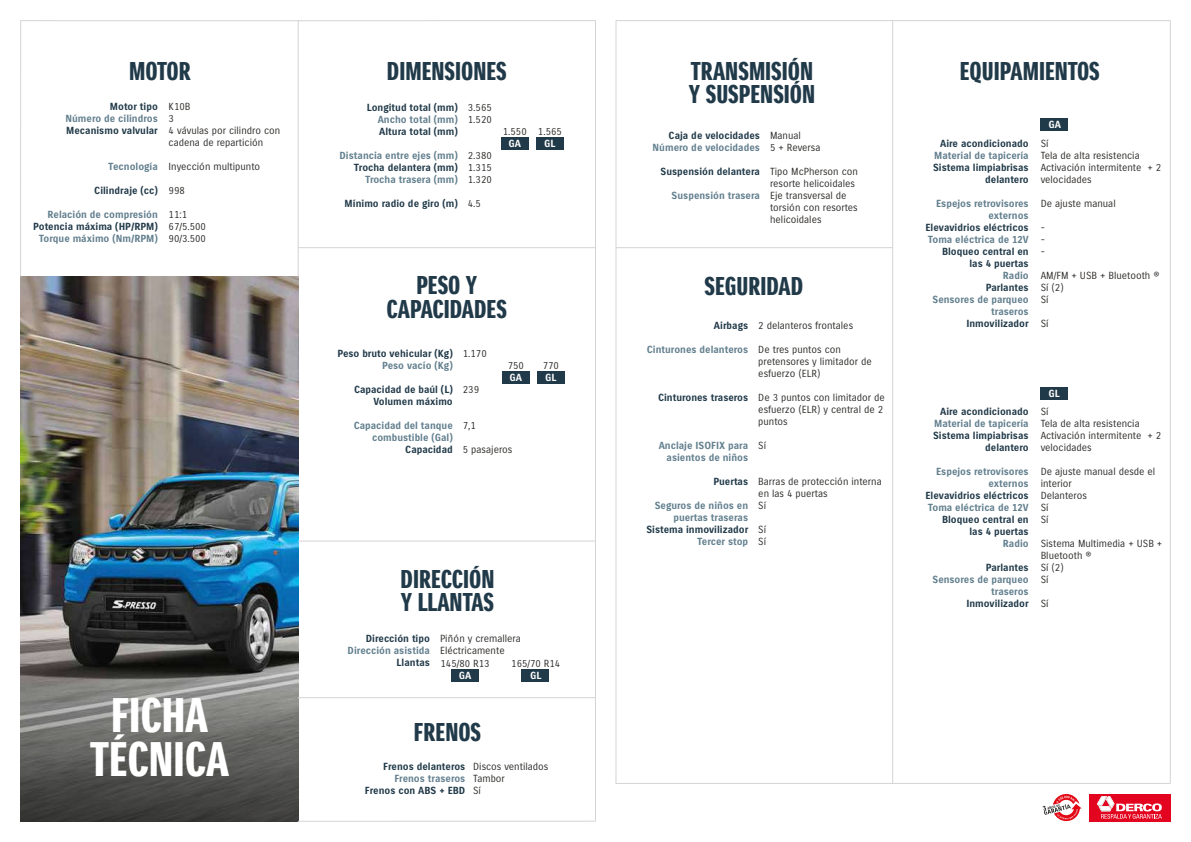
<style>
.page{position:relative;width:1191px;height:842px;background:#fff}
.page>*{position:absolute;margin:0;border:0;box-sizing:border-box;transform-origin:0 0}
.t1{font:47.1px/44.2px "Suzuki Headline";color:#fff;text-align:center}
.t2{font:25px/23.5px "Suzuki Headline";color:#213a49}
.t3{font:10px/12px "Suzuki";color:#2e2c2a}
.t4{font:700 10px/12px "Suzuki";color:#213a49;text-align:right}
.t5{font:700 10px/12px "Suzuki";color:#627f8e;text-align:right}
.t6{font:700 10px "Suzuki";color:#fff}
</style>
<div class="page">
<img style="left:21px;top:276px;width:277px;height:345px">
<svg style="left:21px;top:621px;width:277px;height:200px;background:#5e5e5c"></svg>
<div style="left:1040px;top:118px;width:27px;height:13px;background:#213a49"></div>
<div style="left:1040px;top:387px;width:27px;height:13px;background:#213a49"></div>
<hr style="left:616px;top:247px;width:276px;height:1px;background:#d5d4d5">
<hr style="left:892px;top:21px;width:1px;height:762px;background:#d5d4d5">
<svg style="left:298px;top:20px;width:298px;height:801px"></svg>
<hr style="left:20px;top:21px;width:1px;height:255px;background:#d5d4d5">
<hr style="left:21px;top:21px;width:277px;height:1px;background:#d5d4d5">
<div style="left:1088px;top:794px;width:82px;height:27px;background:#e30520"></div>
<svg style="left:1097px;top:796px;width:64px;height:23px"></svg>
<svg style="left:1042px;top:794px;width:39px;height:27px"></svg>
<div style="left:451px;top:669px;width:27px;height:13px;background:#213a49"></div>
<div style="left:521px;top:669px;width:28px;height:13px;background:#213a49"></div>
<h2 class="t2" style="left:129px;top:60px;width:63px">MOTOR</h2>
<p class="t4" style="left:110px;top:101px;width:49px">Motor tipo</p>
<p class="t5" style="left:65px;top:113px;width:94px">Número de cilindros</p>
<p class="t4" style="left:66px;top:125px;width:93px">Mecanismo valvular</p>
<p class="t5" style="left:108px;top:161px;width:51px">Tecnología</p>
<p class="t4" style="left:94px;top:185px;width:65px">Cilindraje (cc)</p>
<p class="t5" style="left:48px;top:209px;width:112px">Relación de compresión</p>
<p class="t4" style="left:33px;top:221px;width:126px">Potencia máxima (HP/RPM)</p>
<p class="t5" style="left:39px;top:233px;width:121px">Torque máximo (Nm/RPM)</p>
<p class="t3" style="left:169px;top:101px;width:113px">K10B<br>3<br>4 vávulas por cilindro con cadena de repartición</p>
<p class="t3" style="left:169px;top:161px;width:93px">Inyección multipunto</p>
<p class="t3" style="left:169px;top:185px;width:18px">998</p>
<p class="t3" style="left:169px;top:209px;width:39px">11:1<br>67/5.500<br>90/3.500</p>
<h1 class="t1" style="left:90px;top:694px;width:140px">FICHA<br>TÉCNICA</h1>
<h2 class="t2" style="left:387px;top:60px;width:121px">DIMENSIONES</h2>
<p class="t4" style="left:367px;top:102px;width:92px">Longitud total (mm)</p>
<p class="t5" style="left:378px;top:114px;width:82px">Ancho total (mm)</p>
<p class="t4" style="left:379px;top:126px;width:80px">Altura total (mm)</p>
<p class="t5" style="left:339px;top:150px;width:120px">Distancia entre ejes (mm)</p>
<p class="t4" style="left:354px;top:162px;width:105px">Trocha delantera (mm)</p>
<p class="t5" style="left:365px;top:174px;width:94px">Trocha trasera (mm)</p>
<p class="t4" style="left:345px;top:198px;width:115px">Mínimo radio de giro (m)</p>
<p class="t3" style="left:468px;top:102px;width:25px">3.565<br>1.520</p>
<p class="t3" style="left:468px;top:150px;width:25px;text-align:justify">2.380<br>1.315<br>1.320</p>
<p class="t3" style="left:468px;top:198px;width:15px">4.5</p>
<p class="t3" style="left:503px;top:126px;width:25px">1.550</p>
<p class="t6" style="left:508px;top:139px;width:14px">GA</p>
<p class="t3" style="left:538px;top:126px;width:25px">1.565</p>
<p class="t6" style="left:544px;top:139px;width:13px">GL</p>
<h2 class="t2" style="left:386px;top:274px;width:122px;text-align:center">PESO Y<br>CAPACIDADES</h2>
<p class="t4" style="left:337px;top:348px;width:117px">Peso bruto vehicular (Kg)</p>
<p class="t5" style="left:382px;top:360px;width:72px">Peso vacío (Kg)</p>
<p class="t4" style="left:354px;top:384px;width:100px">Capacidad de baúl (L)<br>Volumen máximo</p>
<p class="t5" style="left:354px;top:420px;width:101px">Capacidad del tanque combustible (Gal)</p>
<p class="t4" style="left:405px;top:444px;width:49px">Capacidad</p>
<p class="t3" style="left:463px;top:348px;width:25px">1.170</p>
<p class="t3" style="left:463px;top:384px;width:18px">239</p>
<p class="t3" style="left:463px;top:420px;width:15px">7,1</p>
<p class="t3" style="left:463px;top:444px;width:51px">5 pasajeros</p>
<p class="t3" style="left:508px;top:360px;width:18px">750</p>
<p class="t6" style="left:509px;top:372px;width:14px">GA</p>
<p class="t3" style="left:543px;top:360px;width:18px">770</p>
<p class="t6" style="left:545px;top:372px;width:13px">GL</p>
<h2 class="t2" style="left:400px;top:568px;width:95px">DIRECCIÓN<br>Y LLANTAS</h2>
<p class="t4" style="left:366px;top:633px;width:66px">Dirección tipo</p>
<p class="t5" style="left:348px;top:645px;width:84px">Dirección asistida</p>
<p class="t4" style="left:396px;top:657px;width:35px">Llantas</p>
<p class="t3" style="left:440px;top:633px;width:82px;line-height:12.4px">Piñón y cremallera<br>Eléctricamente<br>145/80 R13</p>
<p class="t6" style="left:459px;top:670px;width:14px">GA</p>
<p class="t3" style="left:511px;top:658px;width:51px">165/70 R14</p>
<p class="t6" style="left:530px;top:670px;width:13px">GL</p>
<h2 class="t2" style="left:414px;top:720px;width:69px">FRENOS</h2>
<p class="t4" style="left:383px;top:760px;width:84px">Frenos delanteros</p>
<p class="t5" style="left:394px;top:772px;width:72px">Frenos traseros</p>
<p class="t4" style="left:365px;top:784px;width:102px">Frenos con ABS + EBD</p>
<p class="t3" style="left:473px;top:760px;width:77px">Discos ventilados<br>Tambor<br>Sí</p>
<h2 class="t2" style="left:689px;top:60px;width:128px">TRANSMISIÓN<br>Y SUSPENSIÓN</h2>
<p class="t4" style="left:668px;top:130px;width:93px">Caja de velocidades</p>
<p class="t5" style="left:652px;top:142px;width:109px">Número de velocidades</p>
<p class="t4" style="left:660px;top:166px;width:101px">Suspensión delantera</p>
<p class="t5" style="left:671px;top:190px;width:90px">Suspensión trasera</p>
<p class="t3" style="left:770px;top:130px;width:52px">Manual<br>5 + Reversa</p>
<p class="t3" style="left:770px;top:166px;width:89px">Tipo McPherson con resorte helicoidales<br>Eje transversal de torsión con resortes helicoidales</p>
<h2 class="t2" style="left:704px;top:274px;width:100px">SEGURIDAD</h2>
<p class="t4" style="left:714px;top:320px;width:36px">Airbags</p>
<p class="t5" style="left:647px;top:344px;width:103px">Cinturones delanteros</p>
<p class="t4" style="left:658px;top:392px;width:92px">Cinturones traseros</p>
<p class="t5" style="left:658px;top:440px;width:91px">Anclaje ISOFIX para asientos de niños</p>
<p class="t4" style="left:713px;top:476px;width:36px">Puertas</p>
<p class="t5" style="left:654px;top:500px;width:95px">Seguros de niños en puertas traseras</p>
<p class="t4" style="left:646px;top:524px;width:103px">Sistema inmovilizador</p>
<p class="t5" style="left:697px;top:536px;width:53px">Tercer stop</p>
<p class="t3" style="left:758px;top:320px;width:96px">2 delanteros frontales</p>
<p class="t3" style="left:758px;top:344px;width:115px">De tres puntos con pretensores y limitador de esfuerzo (ELR)</p>
<p class="t3" style="left:758px;top:392px;width:128px">De 3 puntos con limitador de esfuerzo (ELR) y central de 2 puntos</p>
<p class="t3" style="left:758px;top:440px;width:9px">Sí</p>
<p class="t3" style="left:758px;top:476px;width:125px">Barras de protección interna en las 4 puertas<br>Sí</p>
<p class="t3" style="left:758px;top:524px;width:9px">Sí<br>Sí</p>
<h2 class="t2" style="left:959px;top:60px;width:142px">EQUIPAMIENTOS</h2>
<p class="t4" style="left:940px;top:137px;width:90px">Aire acondicionado</p>
<p class="t5" style="left:934px;top:149px;width:96px">Material de tapicería</p>
<p class="t4" style="left:933px;top:161px;width:97px">Sistema limpiabrisas delantero</p>
<p class="t5" style="left:936px;top:197px;width:94px">Espejos retrovisores externos</p>
<p class="t4" style="left:925px;top:221px;width:105px">Elevavidrios eléctricos</p>
<p class="t5" style="left:927px;top:233px;width:102px">Toma eléctrica de 12V</p>
<p class="t4" style="left:942px;top:245px;width:88px">Bloqueo central en las 4 puertas</p>
<p class="t5" style="left:1002px;top:269px;width:27px">Radio</p>
<p class="t4" style="left:985px;top:281px;width:44px">Parlantes</p>
<p class="t5" style="left:932px;top:293px;width:98px">Sensores de parqueo traseros</p>
<p class="t4" style="left:966px;top:317px;width:64px">Inmovilizador</p>
<p class="t6" style="left:1048px;top:119px;width:14px">GA</p>
<p class="t3" style="left:1040px;top:137px;width:122px">Sí<br>Tela de alta resistencia<br>Activación intermitente + 2 velocidades</p>
<p class="t3" style="left:1040px;top:197px;width:77px">De ajuste manual</p>
<p class="t3" style="left:1040px;top:221px;width:6px;text-align:justify">- - -</p>
<p class="t3" style="left:1040px;top:269px;width:120px">AM/FM + USB + Bluetooth ®<br>Sí (2)<br>Sí</p>
<p class="t3" style="left:1040px;top:317px;width:9px">Sí</p>
<p class="t4" style="left:940px;top:406px;width:90px">Aire acondicionado</p>
<p class="t5" style="left:934px;top:418px;width:96px">Material de tapicería</p>
<p class="t4" style="left:933px;top:430px;width:97px">Sistema limpiabrisas delantero</p>
<p class="t5" style="left:936px;top:466px;width:94px">Espejos retrovisores externos</p>
<p class="t4" style="left:925px;top:490px;width:105px">Elevavidrios eléctricos</p>
<p class="t5" style="left:927px;top:502px;width:102px">Toma eléctrica de 12V</p>
<p class="t4" style="left:942px;top:514px;width:88px">Bloqueo central en las 4 puertas</p>
<p class="t5" style="left:1003px;top:538px;width:27px">Radio</p>
<p class="t4" style="left:985px;top:562px;width:44px">Parlantes</p>
<p class="t5" style="left:932px;top:574px;width:98px">Sensores de parqueo traseros</p>
<p class="t4" style="left:966px;top:598px;width:64px">Inmovilizador</p>
<p class="t6" style="left:1048px;top:388px;width:13px">GL</p>
<p class="t3" style="left:1040px;top:406px;width:122px">Sí<br>Tela de alta resistencia<br>Activación intermitente + 2 velocidades</p>
<p class="t3" style="left:1040px;top:466px;width:116px">De ajuste manual desde el interior<br>Delanteros<br>Sí<br>Sí</p>
<p class="t3" style="left:1040px;top:538px;width:123px">Sistema Multimedia + USB +<br>Bluetooth ®<br>Sí (2)<br>Sí</p>
<p class="t3" style="left:1040px;top:598px;width:9px">Sí</p>
</div>
